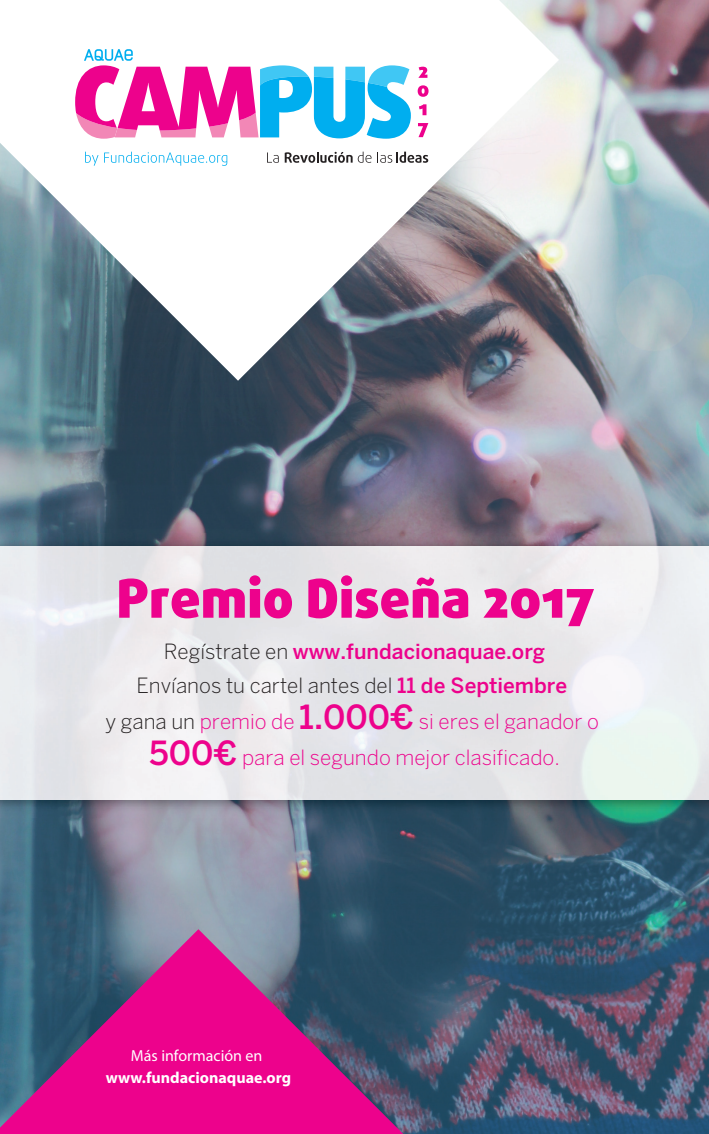
<style>
.page{position:relative;width:709px;height:1134px;background:#fff}
.page>*{position:absolute;margin:0;border:0;box-sizing:border-box;transform-origin:0 0}
.t1{font:900 53.2px "Daxline Pro";color:#ed028c}
.t2{font:300 20.8px/34px "Benton Sans";color:#231f20;text-align:center}
.t3{font:300 20.8px/36px "Benton Sans";color:#ed028c;text-align:center}
.t4{font:700 16px "Myriad Pro";color:#fff}
.t5{font:16px "Myriad Pro";color:#fff}
.s1{font-weight:500;color:#ed028c}
.s2{color:#231f20}
.s3{font-weight:500;font-size:33px}
</style>
<div class="page">
<img style="left:0;top:0;width:709px;height:1134px">
<svg style="left:0;top:0;width:559px;height:381px"></svg>
<svg style="left:0;top:929px;width:403px;height:205px;background:#973081"></svg>
<img style="left:0;top:533px;width:709px;height:284px">
<svg style="left:75px;top:49px;width:336px;height:90px"></svg>
<svg style="left:418px;top:67px;width:9px;height:11px"></svg>
<svg style="left:417px;top:85px;width:11px;height:12px"></svg>
<svg style="left:419px;top:104px;width:7px;height:11px"></svg>
<svg style="left:418px;top:123px;width:10px;height:14px"></svg>
<svg style="left:85px;top:152px;width:13px;height:14px"></svg>
<svg style="left:104px;top:152px;width:123px;height:14px"></svg>
<svg style="left:267px;top:152px;width:12px;height:11px"></svg>
<svg style="left:285px;top:152px;width:67px;height:11px"></svg>
<svg style="left:358px;top:152px;width:13px;height:11px"></svg>
<svg style="left:377px;top:152px;width:51px;height:11px"></svg>
<h1 class="t1" style="left:116px;top:563px;width:480px">Premio Diseña 2017</h1>
<p class="t2" style="left:136px;top:634px;width:432px">Regístrate en <span class="s1">www.fundacionaquae.org<br></span>Envíanos tu cartel antes del <span class="s1">11 de Septiembre</span></p>
<p class="t3" style="left:106px;top:703px;width:495px"><span class="s2">y gana un</span> premio de <span class="s3">1.000€</span> si eres el ganador o<br><span class="s3">500€</span> para el segundo mejor clasificado.</p>
<p class="t5" style="left:131px;top:1046px;width:133px">Más información en</p>
<p class="t4" style="left:106px;top:1067px;width:187px">www.fundacionaquae.org</p>
</div>
